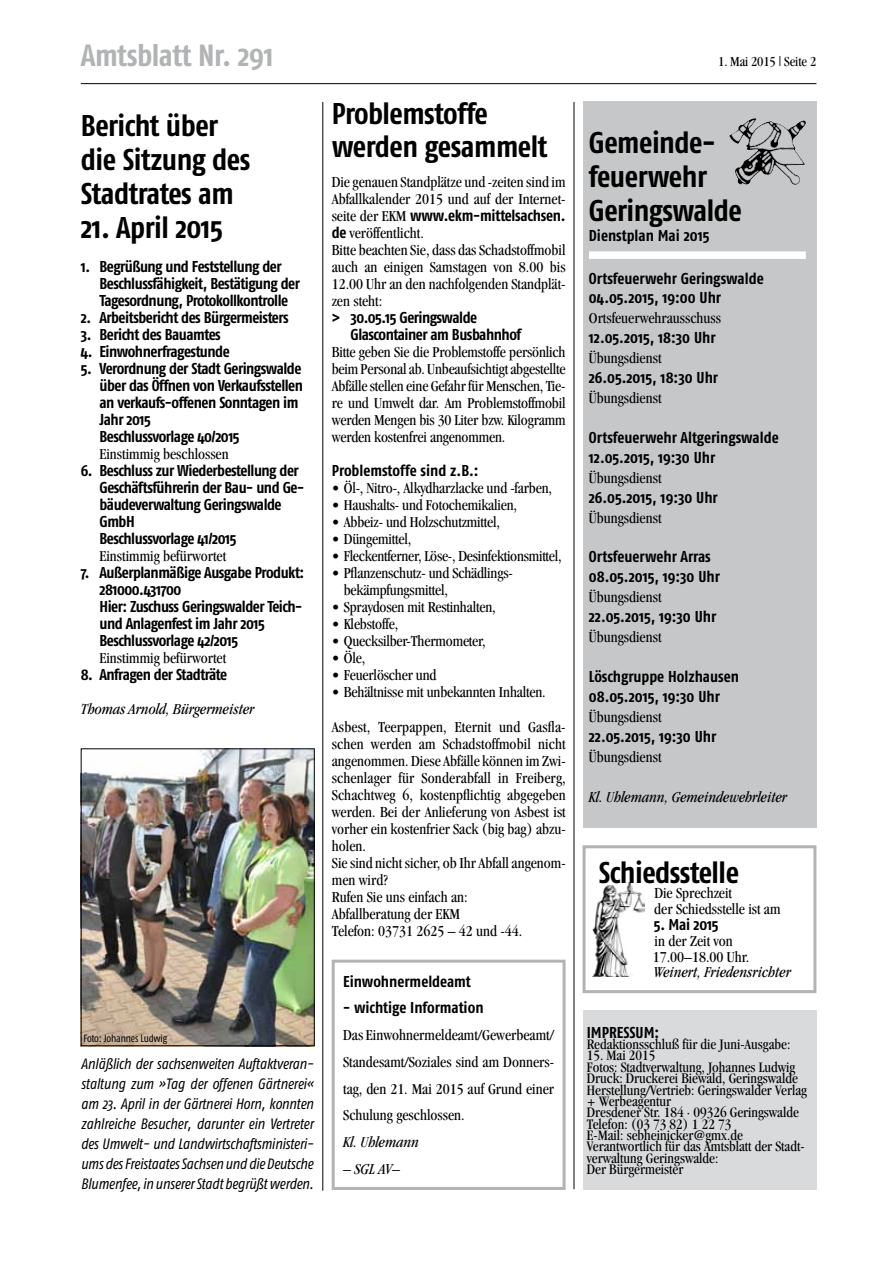
<style>
.page{position:relative;width:893px;height:1263px;background:#fff}
.page>*{position:absolute;margin:0;border:0;box-sizing:border-box;transform-origin:0 0}
.t1{font:700 30.6px "Fago Co";letter-spacing:-.015em;color:#b1b3b4}
.t2{font:700 30px/34px "Fago Co";letter-spacing:-.015em;color:#000}
.t3{font:condensed 15.75px/17px "Garamond";color:#000}
.t4{font:700 15.75px/17px "Fago Co";letter-spacing:-.03em;color:#000}
.t5{font:700 15.75px/20px "Fago Co";color:#000}
.t6{font:italic condensed 15.75px "Garamond";color:#000}
.t7{font:700 15.75px "Fago Co";letter-spacing:-.005em;color:#000}
.t8{font:condensed 15px/11.4px "Garamond";color:#000}
.t9{font:italic 15px/20px "Fago Co";letter-spacing:-.015em;color:#000;text-align:justify}
.t10{font:condensed 14.25px "Garamond";color:#000}
.t11{font:10.5px "Fago Co";letter-spacing:-.015em;color:#000}
.s1{font-family:"Garamond";font-weight:400;font-stretch:condensed}
.s2{font-family:"Fago Co";font-weight:700;font-stretch:normal}
</style>
<div class="page">
<hr style="left:81px;top:83px;width:735px;height:1px;background:#000">
<hr style="left:322px;top:102px;width:1px;height:1089px;background:#000">
<hr style="left:574px;top:102px;width:1px;height:1087px;background:#000">
<div style="left:583px;top:101px;width:233px;height:727px;background:#c6c7c8"></div>
<img style="left:729px;top:118px;width:76px;height:67px">
<div style="left:589px;top:251px;width:217px;height:8px;background:#fff"></div>
<div style="left:332px;top:960px;width:234px;height:230px;border:3px solid #b1b3b4"></div>
<div style="left:583px;top:1010px;width:233px;height:180px;background:#d9dadb"></div>
<img style="left:592px;top:882px;width:52px;height:94px">
<div style="left:583px;top:845px;width:233px;height:148px;border:3px solid #b1b3b4"></div>
<img style="left:83px;top:750px;width:230px;height:294px">
<div style="left:81px;top:748px;width:234px;height:298px;border:1px solid #000"></div>
<h1 class="t1" style="left:81px;top:37px;width:194px">Amtsblatt Nr. 291</h1>
<h2 class="t2" style="left:81px;top:108px;width:171px">Bericht über die Sitzung des<br>Stadtrates am</h2>
<h2 class="t2" style="left:81px;top:210px;width:144px">21. April 2015</h2>
<p class="t4" style="left:99px;top:258px;width:202px;text-indent:-19px">1. Begrüßung und Feststellung der<br>Beschlussfähigkeit, Bestätigung der<br>Tagesordnung, Protokollkontrolle</p>
<p class="t4" style="left:81px;top:309px;width:210px">2. Arbeitsbericht des Bürgermeisters</p>
<p class="t4" style="left:81px;top:326px;width:142px">3. Bericht des Bauamtes</p>
<p class="t4" style="left:81px;top:343px;width:150px">4. Einwohnerfragestunde</p>
<p class="t4" style="left:99px;top:360px;width:205px;text-indent:-19px">5. Verordnung der Stadt Geringswalde über das Öffnen von Verkaufsstellen an verkaufs-offenen Sonntagen im<br>Jahr 2015<br>Beschlussvorlage 40/2015</p>
<p class="t3" style="left:99px;top:446px;width:131px">Einstimmig beschlossen</p>
<p class="t4" style="left:99px;top:462px;width:206px;text-indent:-19px">6. Beschluss zur Wiederbestellung der<br>Geschäftsführerin der Bau- und Ge&shy;bäudeverwaltung Geringswalde<br>GmbH<br>Beschlussvorlage 41/2015</p>
<p class="t3" style="left:99px;top:548px;width:128px">Einstimmig befürwortet</p>
<p class="t4" style="left:99px;top:564px;width:206px;text-indent:-19px">7. Außerplanmäßige Ausgabe Produkt:<br>281000.431700<br>Hier: Zuschuss Geringswalder Teich&shy;und Anlagenfest im Jahr 2015<br>Beschlussvorlage 42/2015</p>
<p class="t3" style="left:99px;top:650px;width:128px">Einstimmig befürwortet</p>
<p class="t4" style="left:81px;top:666px;width:148px">8. Anfragen der Stadträte</p>
<p class="t6" style="left:81px;top:701px;width:175px">Thomas Arnold, Bürgermeister</p>
<p class="t11" style="left:83px;top:1032px;width:85px">Foto: Johannes Ludwig</p>
<p class="t9" style="left:81px;top:1053px;width:234px">Anläßlich der sachsenweiten Auftaktveran&shy;staltung zum »Tag der offenen Gärtnerei« am 23. April in der Gärtnerei Horn, konnten zahlreiche Besucher, darunter ein Vertreter des Umwelt- und Landwirtschaftsministeri&shy;ums des Freistaates Sachsen und die Deutsche Blumenfee, in unserer Stadt begrüßt werden.</p>
<h2 class="t2" style="left:332px;top:96px;width:217px;line-height:33.2px">Problemstoffe werden gesammelt</h2>
<p class="t3" style="left:332px;top:173px;width:235px">Die genauen Standplätze und -zeiten sind im<br>Abfallkalender 2015 und auf der Internet-</p>
<p class="t4" style="left:332px;top:207px;width:235px"><span class="s1">seite der EKM</span> www.ekm-mittelsachsen.</p>
<p class="t3" style="left:332px;top:224px;width:235px"><span class="s2">de</span> veröffentlicht.<br>Bitte beachten Sie, dass das Schadstoffmobil auch an einigen Samstagen von 8.00 bis<br>12.00 Uhr an den nachfolgenden Standplät&shy;zen steht:</p>
<p class="t4" style="left:350px;top:309px;width:173px;text-indent:-19px">&gt; 30.05.15 Geringswalde<br>Glascontainer am Busbahnhof</p>
<p class="t3" style="left:332px;top:344px;width:235px;text-align:justify">Bitte geben Sie die Problemstoffe persönlich beim Personal ab. Unbeaufsichtigt abgestellte Abfälle stellen eine Gefahr für Menschen, Tie&shy;re und Umwelt dar. Am Problemstoffmobil werden Mengen bis 30 Liter bzw. Kilogramm werden kostenfrei angenommen.</p>
<p class="t5" style="left:332px;top:461px;width:148px">Problemstoffe sind z.B.:</p>
<p class="t3" style="left:332px;top:480px;width:222px">• Öl-, Nitro-, Alkydharzlacke und -farben,</p>
<p class="t3" style="left:332px;top:497px;width:187px">• Haushalts- und Fotochemikalien,</p>
<p class="t3" style="left:332px;top:514px;width:170px">• Abbeiz- und Holzschutzmittel,</p>
<p class="t3" style="left:332px;top:531px;width:81px">• Düngemittel,</p>
<p class="t3" style="left:332px;top:548px;width:231px">• Fleckentferner, Löse-, Desinfektionsmittel,</p>
<p class="t3" style="left:344px;top:565px;width:171px;text-indent:-12px">• Pflanzenschutz- und Schädlings&shy;bekämpfungsmittel,</p>
<p class="t3" style="left:332px;top:599px;width:165px">• Spraydosen mit Restinhalten,</p>
<p class="t3" style="left:332px;top:616px;width:68px">• Klebstoffe,</p>
<p class="t3" style="left:332px;top:633px;width:155px">• Quecksilber-Thermometer,</p>
<p class="t3" style="left:332px;top:650px;width:35px">• Öle,</p>
<p class="t3" style="left:332px;top:667px;width:106px">• Feuerlöscher und</p>
<p class="t3" style="left:332px;top:675px;width:235px;line-height:34px">• Behältnisse mit unbekannten Inhalten.<br>Asbest, Teerpappen, Eternit und Gasfla-</p>
<p class="t3" style="left:332px;top:735px;width:235px">schen werden am Schadstoffmobil nicht angenommen. Diese Abfälle können imZwi&shy;schenlager für Sonderabfall in Freiberg,<br>Schachtweg 6, kostenpflichtig abgegeben werden. Bei der Anlieferung von Asbest ist vorher ein kostenfrier Sack (big bag) abzu&shy;holen.<br>Sie sind nicht sicher, ob Ihr Abfall angenom&shy;men wird?<br>Rufen Sie uns einfach an:<br>Abfallberatung der EKM<br>Telefon: 03731 2625 – 42 und -44.</p>
<p class="t7" style="left:343px;top:972px;width:129px">Einwohnermeldeamt</p>
<p class="t7" style="left:343px;top:998px;width:142px">- wichtige Information</p>
<p class="t3" style="left:343px;top:1021px;width:212px;line-height:26.7px;text-align:justify">Das Einwohnermeldeamt/Gewerbeamt/ Standesamt/Soziales sind am Donners&shy;tag, den 21. Mai 2015 auf Grund einer Schulung geschlossen.</p>
<p class="t6" style="left:343px;top:1133px;width:77px">Kl. Uhlemann</p>
<p class="t6" style="left:343px;top:1160px;width:58px">– SGL AV–</p>
<p class="t10" style="left:718px;top:53px;width:100px">1. Mai 2015 | Seite 2</p>
<h2 class="t2" style="left:589px;top:125px;width:154px">Gemeinde&shy;feuerwehr<br>Geringswalde</h2>
<p class="t5" style="left:589px;top:225px;width:122px">Dienstplan Mai 2015</p>
<p class="t5" style="left:589px;top:268px;width:176px">Ortsfeuerwehr Geringswalde<br>04.05.2015, 19:00 Uhr</p>
<p class="t3" style="left:589px;top:310px;width:134px">Ortsfeuerwehrausschuss</p>
<p class="t5" style="left:589px;top:328px;width:128px">12.05.2015, 18:30 Uhr</p>
<p class="t3" style="left:589px;top:350px;width:74px">Übungsdienst</p>
<p class="t5" style="left:589px;top:367px;width:131px">26.05.2015, 18:30 Uhr</p>
<p class="t3" style="left:589px;top:389px;width:74px">Übungsdienst</p>
<p class="t5" style="left:589px;top:427px;width:191px">Ortsfeuerwehr Altgeringswalde<br>12.05.2015, 19:30 Uhr</p>
<p class="t3" style="left:589px;top:469px;width:74px">Übungsdienst</p>
<p class="t5" style="left:589px;top:487px;width:130px">26.05.2015, 19:30 Uhr</p>
<p class="t3" style="left:589px;top:509px;width:74px">Übungsdienst</p>
<p class="t5" style="left:589px;top:547px;width:133px">Ortsfeuerwehr Arras<br>08.05.2015, 19:30 Uhr</p>
<p class="t3" style="left:589px;top:589px;width:74px">Übungsdienst</p>
<p class="t5" style="left:589px;top:606px;width:129px">22.05.2015, 19:30 Uhr</p>
<p class="t3" style="left:589px;top:628px;width:74px">Übungsdienst</p>
<p class="t5" style="left:589px;top:666px;width:152px">Löschgruppe Holzhausen<br>08.05.2015, 19:30 Uhr</p>
<p class="t3" style="left:589px;top:708px;width:74px">Übungsdienst</p>
<p class="t5" style="left:589px;top:726px;width:129px">22.05.2015, 19:30 Uhr</p>
<p class="t3" style="left:589px;top:748px;width:74px">Übungsdienst</p>
<p class="t6" style="left:589px;top:788px;width:200px">Kl. Uhlemann, Gemeindewehrleiter</p>
<h2 class="t2" style="left:599px;top:855px;width:142px">Schiedsstelle</h2>
<p class="t3" style="left:654px;top:885px;width:128px;line-height:15.8px">Die Sprechzeit<br>der Schiedsstelle ist am</p>
<p class="t4" style="left:654px;top:916px;width:66px">5. Mai 2015</p>
<p class="t3" style="left:653px;top:933px;width:98px;line-height:15.8px">in der Zeit von<br>17.00–18.00 Uhr.</p>
<p class="t6" style="left:653px;top:964px;width:139px">Weinert, Friedensrichter</p>
<p class="t5" style="left:587px;top:1022px;width:74px">IMPRESSUM:</p>
<p class="t8" style="left:587px;top:1038px;width:205px">Redaktionsschluß für die Juni-Ausgabe:</p>
<p class="t8" style="left:587px;top:1050px;width:222px">15. Mai 2015<br>Fotos: Stadtverwaltung, Johannes Ludwig<br>Druck: Druckerei Biewald, Geringswalde<br>Herstellung/Vertrieb: Geringswalder Verlag + Werbeagentur<br>Dresdener Str. 184 · 09326 Geringswalde<br>Telefon: (03 73 82) 1 22 73<br>E-Mail: sebheinicker@gmx.de<br>Verantwortlich für das Amtsblatt der Stadt&shy;verwaltung Geringswalde:<br>Der Bürgermeister</p>
</div>
